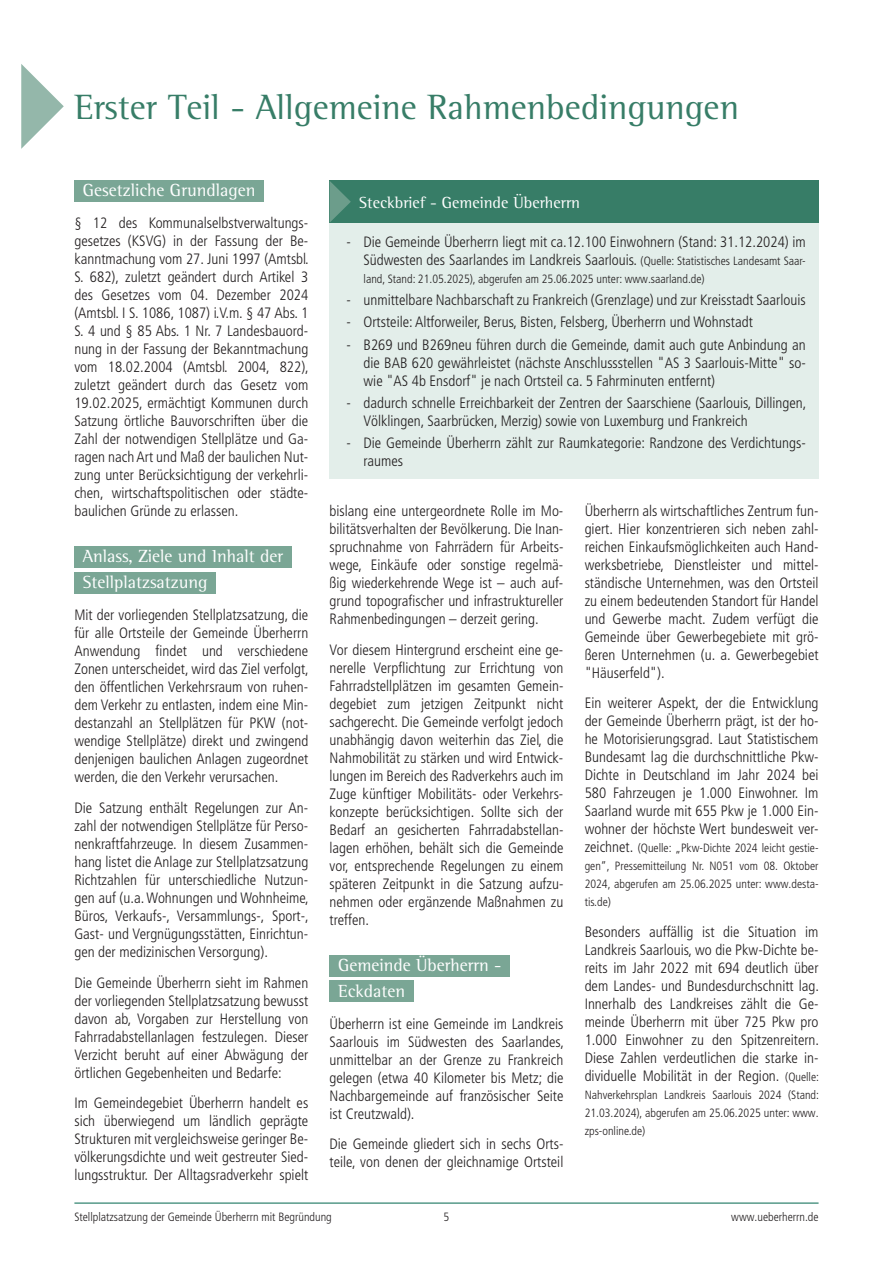
<style>
.page{position:relative;width:893px;height:1263px;background:#fff}
.page>*{position:absolute;margin:0;border:0;box-sizing:border-box;transform-origin:0 0}
.t1{font:36px "Rotis Semi Serif Std";color:#377d67}
.t2{font:18px/25.8px "Rotis Semi Serif Std";color:#fff}
.t3{font:16.5px "Rotis Semi Serif Std";color:#fff}
.t4{font:300 condensed 15px/18px "Frutiger LT Pro";color:#231f20;text-align:justify}
.t5{font:300 condensed 12px/18px "Frutiger LT Pro";color:#231f20;text-align:justify}
.s1{font-size:12px}
.s2{font-size:15px}
</style>
<div class="page">
<hr style="left:74px;top:1203px;width:745px;height:1px;background:#01674d">
<svg style="left:21px;top:64px;width:43px;height:85px"></svg>
<div style="left:74px;top:181px;width:190px;height:21px;background:#7aa695"></div>
<div style="left:74px;top:546px;width:218px;height:22px;background:#7aa695"></div>
<div style="left:74px;top:572px;width:142px;height:22px;background:#7aa695"></div>
<div style="left:330px;top:955px;width:180px;height:21px;background:#7aa695"></div>
<div style="left:330px;top:981px;width:84px;height:21px;background:#7aa695"></div>
<div style="left:330px;top:223px;width:489px;height:256px;background:#e3eeea"></div>
<div style="left:330px;top:181px;width:489px;height:42px;background:#377d67"></div>
<svg style="left:330px;top:181px;width:21px;height:41px"></svg>
<h1 class="t1" style="left:74px;top:86px;width:666px">Erster Teil - Allgemeine Rahmenbedingungen</h1>
<p class="t2" style="left:83px;top:178px;width:174px">Gesetzliche Grundlagen</p>
<p class="t4" style="left:74px;top:214px;width:236px">§ 12 des Kommunalselbstverwaltungs&shy;gesetzes (KSVG) in der Fassung der Be&shy;kanntmachung vom 27. Juni 1997 (Amtsbl.<br>S. 682), zuletzt geändert durch Artikel 3 des Gesetzes vom 04. Dezember 2024 (Amtsbl. I S. 1086, 1087) i.V.m. § 47 Abs. 1<br>S. 4 und § 85 Abs. 1 Nr. 7 Landesbauord&shy;nung in der Fassung der Bekanntmachung vom 18.02.2004 (Amtsbl. 2004, 822), zuletzt geändert durch das Gesetz vom 19.02.2025, ermächtigt Kommunen durch Satzung örtliche Bauvorschriften über die Zahl der notwendigen Stellplätze und Ga&shy;ragen nach Art und Maß der baulichen Nut&shy;zung unter Berücksichtigung der verkehrli&shy;chen, wirtschaftspolitischen oder städte&shy;baulichen Gründe zu erlassen.</p>
<p class="t2" style="left:83px;top:543px;width:202px">Anlass, Ziele und Inhalt der<br>Stellplatzsatzung</p>
<p class="t4" style="left:74px;top:606px;width:236px">Mit der vorliegenden Stellplatzsatzung, die für alle Ortsteile der Gemeinde Überherrn Anwendung findet und verschiedene Zonen unterscheidet, wird das Ziel verfolgt, den öffentlichen Verkehrsraum von ruhen&shy;dem Verkehr zu entlasten, indem eine Min&shy;destanzahl an Stellplätzen für PKW (not&shy;wendige Stellplätze) direkt und zwingend denjenigen baulichen Anlagen zugeordnet werden, die den Verkehr verursachen.</p>
<p class="t4" style="left:74px;top:799px;width:236px">Die Satzung enthält Regelungen zur An&shy;zahl der notwendigen Stellplätze für Perso&shy;nenkraftfahrzeuge. In diesem Zusammen&shy;hang listet die Anlage zur Stellplatzsatzung Richtzahlen für unterschiedliche Nutzun&shy;gen auf (u.a. Wohnungen und Wohnheime, Büros, Verkaufs-, Versammlungs-, Sport-, Gast- und Vergnügungsstätten, Einrichtun&shy;gen der medizinischen Versorgung).</p>
<p class="t4" style="left:74px;top:974px;width:235px">Die Gemeinde Überherrn sieht im Rahmen der vorliegenden Stellplatzsatzung bewusst davon ab, Vorgaben zur Herstellung von Fahrradabstellanlagen festzulegen. Dieser Verzicht beruht auf einer Abwägung der örtlichen Gegebenheiten und Bedarfe:</p>
<p class="t4" style="left:74px;top:1094px;width:235px">Im Gemeindegebiet Überherrn handelt es sich überwiegend um ländlich geprägte Strukturen mit vergleichsweise geringer Be&shy;völkerungsdichte und weit gestreuter Sied&shy;lungsstruktur. Der Alltagsradverkehr spielt</p>
<p class="t3" style="left:359px;top:192px;width:222px">Steckbrief - Gemeinde Überherrn</p>
<p class="t4" style="left:347px;top:233px;width:461px;text-align:right">- Die Gemeinde Überherrn liegt mit ca.12.100 Einwohnern (Stand: 31.12.2024) im<br>Südwesten des Saarlandes im Landkreis Saarlouis. <span class="s1">(Quelle: Statistisches Landesamt Saar-</span></p>
<p class="t5" style="left:364px;top:270px;width:343px">land, Stand: 21.05.2025), abgerufen am 25.06.2025 unter: www.saarland.de)</p>
<p class="t4" style="left:347px;top:291px;width:461px">- unmittelbare Nachbarschaft zu Frankreich (Grenzlage) und zur Kreisstadt Saarlouis</p>
<p class="t4" style="left:347px;top:313px;width:408px">- Ortsteile: Altforweiler, Berus, Bisten, Felsberg, Überherrn und Wohnstadt</p>
<p class="t4" style="left:364px;top:335px;width:444px;text-indent:-17px">- B269 und B269neu führen durch die Gemeinde, damit auch gute Anbindung an die BAB 620 gewährleistet (nächste Anschlussstellen "AS 3 Saarlouis-Mitte" so&shy;wie "AS 4b Ensdorf" je nach Ortsteil ca. 5 Fahrminuten entfernt)</p>
<p class="t4" style="left:364px;top:394px;width:444px;text-indent:-17px">- dadurch schnelle Erreichbarkeit der Zentren der Saarschiene (Saarlouis, Dillingen,<br>Völklingen, Saarbrücken, Merzig) sowie von Luxemburg und Frankreich</p>
<p class="t4" style="left:364px;top:434px;width:444px;text-indent:-17px">- Die Gemeinde Überherrn zählt zur Raumkategorie: Randzone des Verdichtungs&shy;raumes</p>
<p class="t4" style="left:330px;top:502px;width:235px">bislang eine untergeordnete Rolle im Mo&shy;bilitätsverhalten der Bevölkerung. Die Inan&shy;spruchnahme von Fahrrädern für Arbeits&shy;wege, Einkäufe oder sonstige regelmä&shy;ßig wiederkehrende Wege ist – auch auf&shy;grund topografischer und infrastruktureller Rahmenbedingungen – derzeit gering.</p>
<p class="t4" style="left:330px;top:641px;width:235px">Vor diesem Hintergrund erscheint eine ge&shy;nerelle Verpflichtung zur Errichtung von Fahrradstellplätzen im gesamten Gemein&shy;degebiet zum jetzigen Zeitpunkt nicht sachgerecht. Die Gemeinde verfolgt jedoch unabhängig davon weiterhin das Ziel, die Nahmobilität zu stärken und wird Entwick&shy;lungen im Bereich des Radverkehrs auch im Zuge künftiger Mobilitäts- oder Verkehrs&shy;konzepte berücksichtigen. Sollte sich der Bedarf an gesicherten Fahrradabstellan&shy;lagen erhöhen, behält sich die Gemeinde vor, entsprechende Regelungen zu einem späteren Zeitpunkt in die Satzung aufzu&shy;nehmen oder ergänzende Maßnahmen zu treffen.</p>
<p class="t2" style="left:338px;top:952px;width:165px">Gemeinde Überherrn -<br>Eckdaten</p>
<p class="t4" style="left:330px;top:1014px;width:236px">Überherrn ist eine Gemeinde im Landkreis Saarlouis im Südwesten des Saarlandes, unmittelbar an der Grenze zu Frankreich gelegen (etwa 40 Kilometer bis Metz; die Nachbargemeinde auf französischer Seite ist Creutzwald).</p>
<p class="t4" style="left:330px;top:1135px;width:235px">Die Gemeinde gliedert sich in sechs Orts&shy;teile, von denen der gleichnamige Ortsteil</p>
<p class="t4" style="left:585px;top:501px;width:235px">Überherrn als wirtschaftliches Zentrum fun&shy;giert. Hier konzentrieren sich neben zahl&shy;reichen Einkaufsmöglichkeiten auch Hand&shy;werksbetriebe, Dienstleister und mittel&shy;ständische Unternehmen, was den Ortsteil zu einem bedeutenden Standort für Handel und Gewerbe macht. Zudem verfügt die Gemeinde über Gewerbegebiete mit grö&shy;ßeren Unternehmen (u. a. Gewerbegebiet "Häuserfeld").</p>
<p class="t4" style="left:585px;top:694px;width:235px">Ein weiterer Aspekt, der die Entwicklung der Gemeinde Überherrn prägt, ist der ho&shy;he Motorisierungsgrad. Laut Statistischem Bundesamt lag die durchschnittliche Pkw-Dichte in Deutschland im Jahr 2024 bei 580 Fahrzeugen je 1.000 Einwohner. Im Saarland wurde mit 655 Pkw je 1.000 Ein&shy;wohner der höchste Wert bundesweit ver-</p>
<p class="t5" style="left:585px;top:839px;width:235px"><span class="s2">zeichnet.</span> (Quelle: „Pkw-Dichte 2024 leicht gestie&shy;gen“, Pressemitteilung Nr. N051 vom 08. Oktober 2024, abgerufen am 25.06.2025 unter: www.desta&shy;tis.de)</p>
<p class="t4" style="left:585px;top:923px;width:236px">Besonders auffällig ist die Situation im Landkreis Saarlouis, wo die Pkw-Dichte be&shy;reits im Jahr 2022 mit 694 deutlich über dem Landes- und Bundesdurchschnitt lag.<br>Innerhalb des Landkreises zählt die Ge&shy;meinde Überherrn mit über 725 Pkw pro 1.000 Einwohner zu den Spitzenreitern.<br>Diese Zahlen verdeutlichen die starke in&shy;dividuelle Mobilität in der Region. <span class="s1">(Quelle:</span></p>
<p class="t5" style="left:585px;top:1086px;width:236px">Nahverkehrsplan Landkreis Saarlouis 2024 (Stand:<br>21.03.2024), abgerufen am 25.06.2025 unter: www. zps-online.de)</p>
<p class="t5" style="left:74px;top:1208px;width:259px">Stellplatzsatzung der Gemeinde Überherrn mit Begründung</p>
<p class="t5" style="left:444px;top:1208px;width:7px">5</p>
<p class="t5" style="left:731px;top:1208px;width:89px">www.ueberherrn.de</p>
</div>
